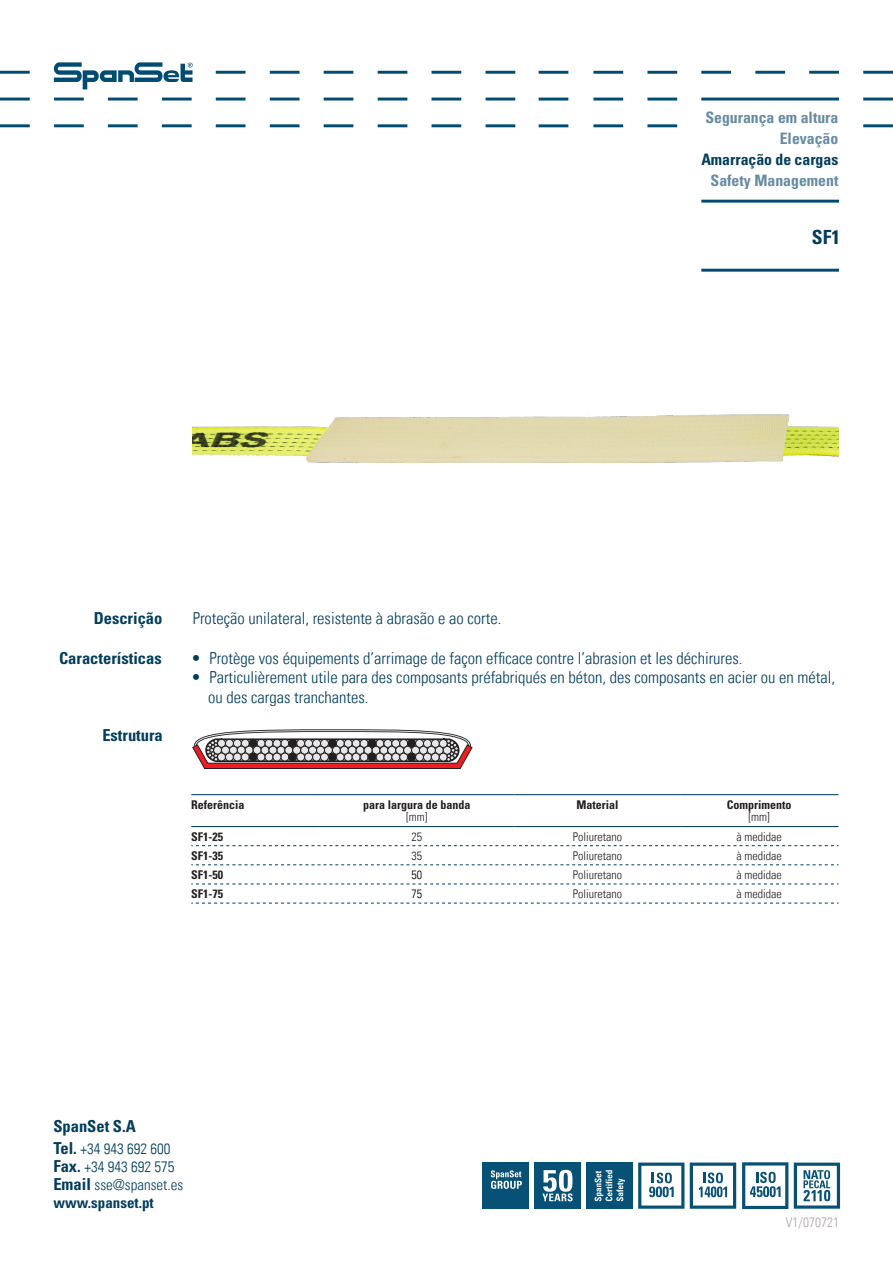
<style>
.page{position:relative;width:893px;height:1263px;background:#fff}
.page>*{position:absolute;margin:0;border:0;box-sizing:border-box;transform-origin:0 0}
.t1{font:700 condensed 19.5px "Univers LT Std";color:#023d5c}
.t2{font:300 condensed 16.5px/19.5px "Univers LT Std";color:#023d5c}
.t3{font:700 condensed 16.5px "Univers LT Std";color:#023d5c}
.t4{font:700 condensed 15.75px "Univers LT Std";color:#678ba1}
.t5{font:700 condensed 15.75px "Univers LT Std";color:#023d5c}
.t6{font:300 condensed 15px/18px "Univers LT Std";color:#023d5c}
.t7{font:300 condensed 13.5px "Univers";color:#aea8a6}
.t8{font:300 condensed 12px "Univers LT Std";color:#231f20}
.t9{font:700 condensed 12px/12.8px "Univers LT Std";color:#231f20;text-align:center}
.t10{font:300 condensed 12px "Univers LT Std";color:#000}
.s1{font-weight:300}
.s2{font-weight:700;font-size:16.5px}
.s3{font-weight:700}
</style>
<div class="page">
<hr style="left:593px;top:124px;width:30px;height:3px;background:#004b72">
<hr style="left:593px;top:71px;width:30px;height:3px;background:#004b72">
<hr style="left:593px;top:98px;width:30px;height:3px;background:#004b72">
<hr style="left:647px;top:124px;width:30px;height:3px;background:#004b72">
<hr style="left:647px;top:71px;width:30px;height:3px;background:#004b72">
<hr style="left:647px;top:98px;width:30px;height:3px;background:#004b72">
<hr style="left:755px;top:71px;width:30px;height:3px;background:#004b72">
<hr style="left:701px;top:71px;width:30px;height:3px;background:#004b72">
<hr style="left:701px;top:98px;width:138px;height:2px;background:#004b72">
<hr style="left:701px;top:200px;width:138px;height:3px;background:#004b72">
<hr style="left:701px;top:269px;width:138px;height:3px;background:#004b72">
<hr style="left:809px;top:71px;width:30px;height:3px;background:#004b72">
<hr style="left:863px;top:71px;width:30px;height:3px;background:#004b72">
<hr style="left:863px;top:98px;width:30px;height:2px;background:#004b72">
<hr style="left:863px;top:124px;width:30px;height:3px;background:#004b72">
<hr style="left:0;top:124px;width:30px;height:3px;background:#004b72">
<hr style="left:324px;top:71px;width:29px;height:3px;background:#004b72">
<hr style="left:324px;top:98px;width:29px;height:2px;background:#004b72">
<hr style="left:324px;top:124px;width:29px;height:3px;background:#004b72">
<hr style="left:378px;top:71px;width:29px;height:3px;background:#004b72">
<hr style="left:378px;top:98px;width:29px;height:2px;background:#004b72">
<hr style="left:378px;top:124px;width:29px;height:3px;background:#004b72">
<hr style="left:431px;top:71px;width:30px;height:3px;background:#004b72">
<hr style="left:431px;top:98px;width:30px;height:2px;background:#004b72">
<hr style="left:431px;top:124px;width:30px;height:3px;background:#004b72">
<hr style="left:486px;top:71px;width:29px;height:3px;background:#004b72">
<hr style="left:486px;top:98px;width:29px;height:2px;background:#004b72">
<hr style="left:486px;top:124px;width:29px;height:3px;background:#004b72">
<hr style="left:0;top:71px;width:30px;height:3px;background:#004b72">
<hr style="left:54px;top:98px;width:30px;height:2px;background:#004b72">
<hr style="left:0;top:98px;width:30px;height:2px;background:#004b72">
<hr style="left:54px;top:124px;width:30px;height:3px;background:#004b72">
<hr style="left:108px;top:98px;width:30px;height:2px;background:#004b72">
<hr style="left:108px;top:124px;width:30px;height:3px;background:#004b72">
<hr style="left:162px;top:98px;width:30px;height:2px;background:#004b72">
<hr style="left:162px;top:124px;width:30px;height:3px;background:#004b72">
<hr style="left:216px;top:71px;width:29px;height:3px;background:#004b72">
<hr style="left:216px;top:98px;width:29px;height:2px;background:#004b72">
<hr style="left:216px;top:124px;width:29px;height:3px;background:#004b72">
<hr style="left:270px;top:71px;width:30px;height:3px;background:#004b72">
<hr style="left:270px;top:98px;width:30px;height:2px;background:#004b72">
<hr style="left:270px;top:124px;width:30px;height:3px;background:#004b72">
<hr style="left:539px;top:71px;width:29px;height:3px;background:#004b72">
<hr style="left:539px;top:98px;width:29px;height:3px;background:#004b72">
<hr style="left:539px;top:124px;width:29px;height:3px;background:#004b72">
<svg style="left:54px;top:62px;width:139px;height:27px"></svg>
<svg style="left:638px;top:1162px;width:46px;height:47px"></svg>
<svg style="left:690px;top:1162px;width:46px;height:47px"></svg>
<svg style="left:794px;top:1162px;width:46px;height:47px"></svg>
<div style="left:586px;top:1162px;width:47px;height:47px;background:#085176"></div>
<svg style="left:595px;top:1170px;width:30px;height:31px"></svg>
<div style="left:482px;top:1162px;width:47px;height:47px;background:#085176"></div>
<svg style="left:491px;top:1170px;width:31px;height:19px"></svg>
<div style="left:534px;top:1162px;width:46px;height:47px;background:#085176"></div>
<svg style="left:542px;top:1170px;width:31px;height:31px"></svg>
<svg style="left:742px;top:1162px;width:46px;height:47px"></svg>
<svg style="left:192px;top:729px;width:281px;height:40px"></svg>
<img style="left:193px;top:414px;width:645px;height:49px">
<svg style="left:191px;top:795px;width:647px;height:108px"></svg>
<hr style="left:191px;top:794px;width:128px;height:1px;background:#023d5c">
<hr style="left:319px;top:794px;width:196px;height:1px;background:#023d5c">
<hr style="left:515px;top:794px;width:165px;height:1px;background:#023d5c">
<hr style="left:680px;top:794px;width:158px;height:1px;background:#023d5c">
<hr style="left:191px;top:826px;width:128px;height:1px;background:#023d5c">
<hr style="left:319px;top:826px;width:196px;height:1px;background:#023d5c">
<hr style="left:515px;top:826px;width:165px;height:1px;background:#023d5c">
<hr style="left:680px;top:826px;width:158px;height:1px;background:#023d5c">
<svg style="left:191px;top:845px;width:647px;height:1px"></svg>
<svg style="left:191px;top:864px;width:647px;height:1px"></svg>
<svg style="left:191px;top:883px;width:647px;height:1px"></svg>
<svg style="left:191px;top:903px;width:647px;height:1px"></svg>
<p class="t4" style="left:705px;top:108px;width:134px">Segurança em altura</p>
<p class="t4" style="left:780px;top:129px;width:60px">Elevação</p>
<p class="t5" style="left:701px;top:150px;width:139px">Amarração de cargas</p>
<p class="t4" style="left:711px;top:171px;width:129px">Safety Management</p>
<p class="t1" style="left:812px;top:225px;width:30px">SF1</p>
<p class="t3" style="left:94px;top:608px;width:70px">Descrição</p>
<p class="t3" style="left:59px;top:648px;width:104px">Características</p>
<p class="t3" style="left:102px;top:725px;width:62px">Estrutura</p>
<p class="t2" style="left:193px;top:609px;width:310px">Proteção unilateral, resistente à abrasão e ao corte.</p>
<p class="t2" style="left:191px;top:648px;width:553px">• Protège vos équipements d’arrimage de façon efficace contre l’abrasion et les déchirures.</p>
<p class="t2" style="left:208px;top:668px;width:628px;text-indent:-17px">• Particulièrement utile para des composants préfabriqués en béton, des composants en acier ou en métal, ou des cargas tranchantes.</p>
<p class="t9" style="left:191px;top:798px;width:55px">Referência</p>
<p class="t9" style="left:363px;top:798px;width:109px">para largura de banda <span class="s1">[mm]</span></p>
<p class="t9" style="left:576px;top:798px;width:43px">Material</p>
<p class="t9" style="left:727px;top:798px;width:66px">Comprimento</p>
<p class="t8" style="left:749px;top:810px;width:23px">[mm]</p>
<p class="t9" style="left:191px;top:830px;width:33px">SF1-25</p>
<p class="t8" style="left:411px;top:829px;width:12px">25</p>
<p class="t8" style="left:573px;top:829px;width:51px">Poliuretano</p>
<p class="t8" style="left:737px;top:829px;width:47px">à medidae</p>
<p class="t9" style="left:191px;top:849px;width:33px">SF1-35</p>
<p class="t8" style="left:411px;top:848px;width:12px">35</p>
<p class="t8" style="left:573px;top:848px;width:51px">Poliuretano</p>
<p class="t8" style="left:737px;top:848px;width:47px">à medidae</p>
<p class="t9" style="left:191px;top:868px;width:33px">SF1-50</p>
<p class="t10" style="left:411px;top:867px;width:12px">50</p>
<p class="t8" style="left:573px;top:867px;width:51px">Poliuretano</p>
<p class="t8" style="left:737px;top:867px;width:47px">à medidae</p>
<p class="t9" style="left:191px;top:887px;width:33px">SF1-75</p>
<p class="t10" style="left:411px;top:886px;width:12px">75</p>
<p class="t8" style="left:573px;top:886px;width:51px">Poliuretano</p>
<p class="t8" style="left:737px;top:886px;width:47px">à medidae</p>
<p class="t3" style="left:53px;top:1116px;width:84px">SpanSet S.A</p>
<p class="t6" style="left:53px;top:1140px;width:131px"><span class="s2">Tel.</span> +34 943 692 600<br><span class="s2">Fax.</span> +34 943 692 575<br><span class="s2">Email</span> sse@spanset.es <span class="s3">www.spanset.pt</span></p>
<p class="t7" style="left:786px;top:1214px;width:55px">V1/070721</p>
</div>
